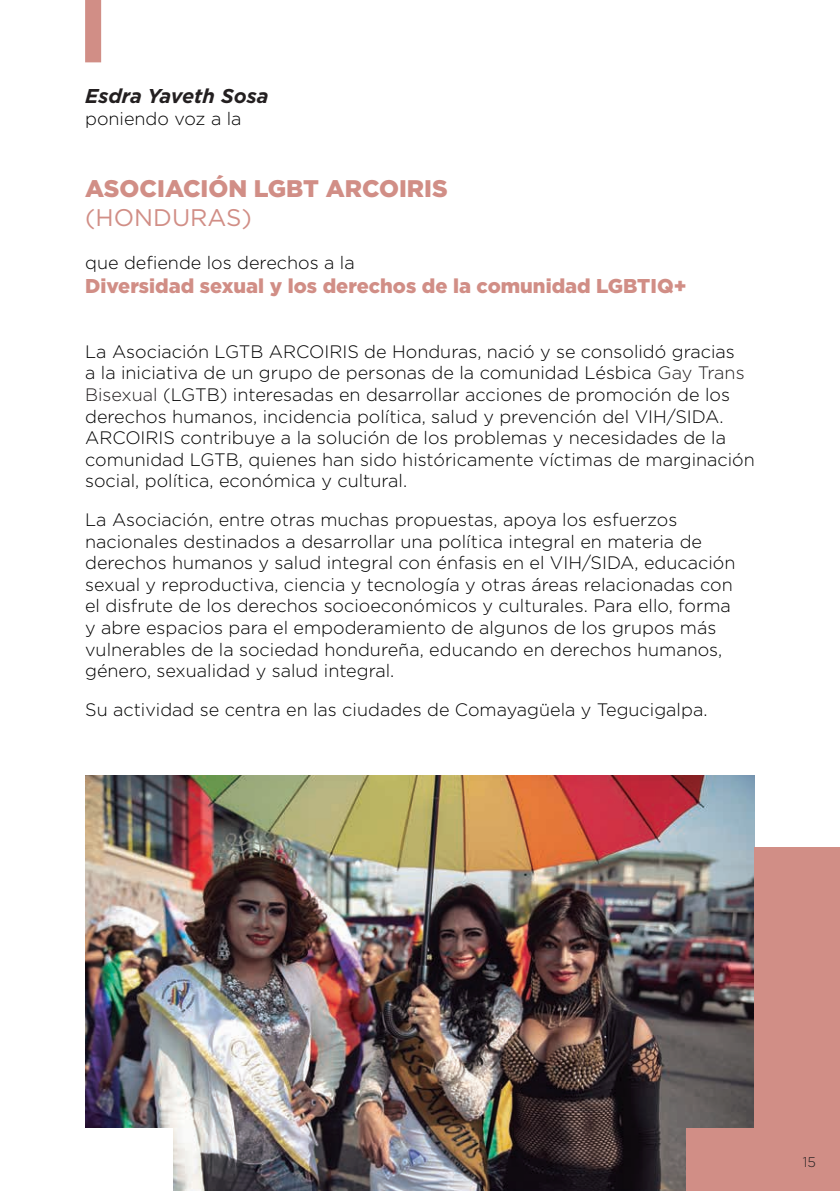
<style>
.page{position:relative;width:840px;height:1191px;background:#fff}
.page>*{position:absolute;margin:0;border:0;box-sizing:border-box;transform-origin:0 0}
.t1{font:900 24px "Gotham";color:#d18e86}
.t2{font:24px "Gotham";color:#d18e86}
.t3{font:900 20px "Gotham";color:#d18e86}
.t4{font:italic 700 20px "Gotham";color:#231f20}
.t5{font:300 18px/21.6px "Gotham";color:#000001}
.t6{font:300 14px "Gotham";color:#231f20}
.s1{color:#231f20}
</style>
<div class="page">
<div style="left:85px;top:0;width:16px;height:62px;background:#d18e86"></div>
<img style="left:85px;top:775px;width:669px;height:416px">
<div style="left:686px;top:1128px;width:153px;height:63px;background:#d18e86"></div>
<div style="left:754px;top:848px;width:85px;height:343px;background:#d18e86"></div>
<div style="left:62px;top:1128px;width:110px;height:63px;background:#fff"></div>
<p class="t4" style="left:85px;top:83px;width:185px">Esdra Yaveth Sosa</p>
<p class="t5" style="left:85px;top:107px;width:158px">poniendo voz a la</p>
<h1 class="t1" style="left:85px;top:172px;width:364px">ASOCIACIÓN LGBT ARCOIRIS</h1>
<h1 class="t2" style="left:85px;top:202px;width:168px">(HONDURAS)</h1>
<p class="t5" style="left:85px;top:251px;width:271px">que defiende los derechos a la</p>
<p class="t3" style="left:85px;top:272px;width:602px">Diversidad sexual y los derechos de la comunidad LGBTIQ+</p>
<p class="t5" style="left:85px;top:340px;width:671px">La Asociación LGTB ARCOIRIS de Honduras, nació y se consolidó gracias<br>a la iniciativa de un grupo de personas de la comunidad Lésbica <span class="s1">Gay Trans Bisexual</span> (LGTB) interesadas en desarrollar acciones de promoción de los derechos humanos, incidencia política, salud y prevención del VIH/SIDA.<br>ARCOIRIS contribuye a la solución de los problemas y necesidades de la comunidad LGTB, quienes han sido históricamente víctimas de marginación social, política, económica y cultural.</p>
<p class="t5" style="left:85px;top:508px;width:651px">La Asociación, entre otras muchas propuestas, apoya los esfuerzos nacionales destinados a desarrollar una política integral en materia de derechos humanos y salud integral con énfasis en el VIH/SIDA, educación sexual y reproductiva, ciencia y tecnología y otras áreas relacionadas con el disfrute de los derechos socioeconómicos y culturales. Para ello, forma y abre espacios para el empoderamiento de algunos de los grupos más vulnerables de la sociedad hondureña, educando en derechos humanos, género, sexualidad y salud integral.</p>
<p class="t5" style="left:85px;top:698px;width:623px">Su actividad se centra en las ciudades de Comayagüela y Tegucigalpa.</p>
<p class="t6" style="left:802px;top:1153px;width:15px">15</p>
</div>
